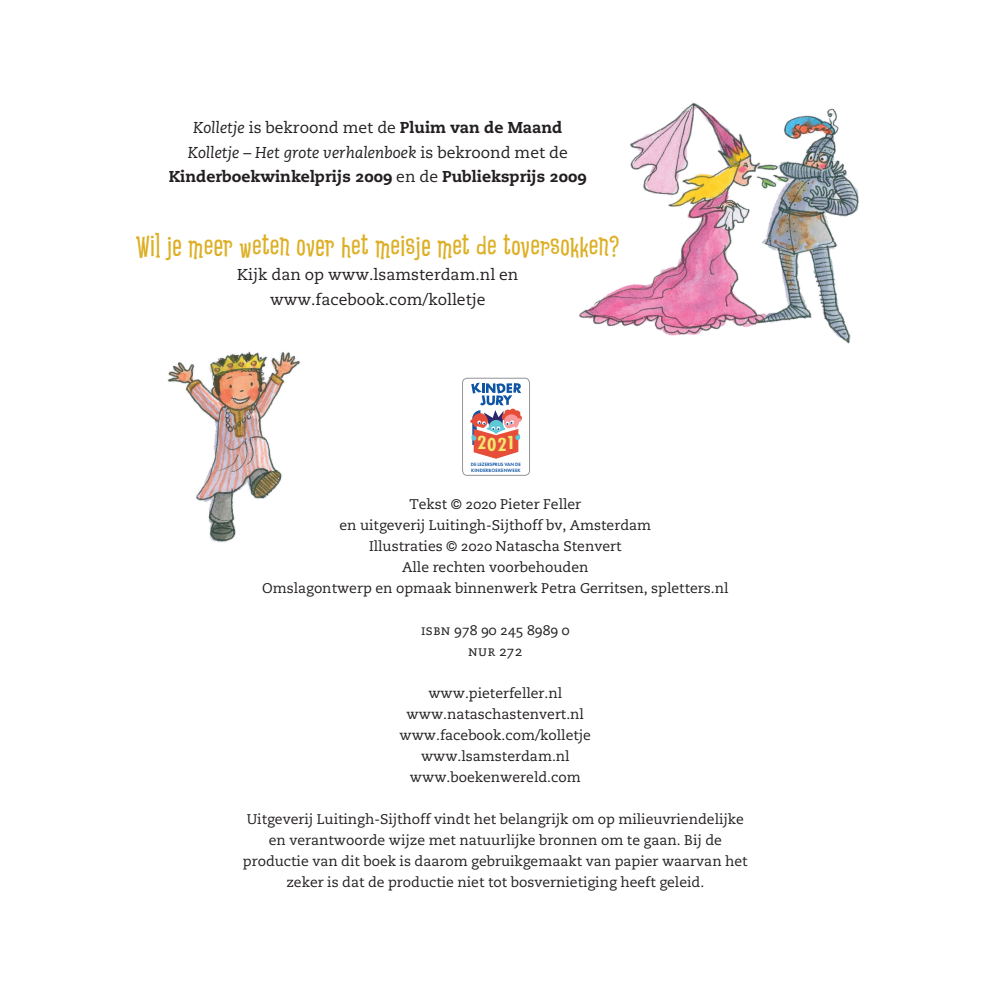
<style>
.page{position:relative;width:991px;height:983px;background:#fff}
.page>*{position:absolute;margin:0;border:0;box-sizing:border-box;transform-origin:0 0}
.t1{font:31.5px "Astronaut Jones PB";letter-spacing:.02em;color:#ddaf25}
.t2{font:700 19.6px "Futura PT Cond";color:#f3e66f;scale:1.1 1}
.t3{font:800 15.75px/24.5px "Caecilia CE";color:#231f20;text-align:center}
.t4{font:15.75px/24.5px "Caecilia CE";color:#231f20;text-align:center}
.t5{font:14px/21px "Caecilia CE";color:#231f20;text-align:center}
.t6{font:14px/21px "Caecilia Roman SC";color:#231f20;text-align:center}
.t7{font:600 4.9px/6px "Futura PT";letter-spacing:.02em;color:#1055a4}
.s1{font-weight:400;font-style:italic}
.s2{font-weight:400}
.s3{font-family:"Caecilia Heavy Os F";font-weight:400}
.s4{font-family:"Caecilia Roman Os F"}
</style>
<div class="page">
<img style="left:579px;top:102px;width:280px;height:242px">
<img style="left:167px;top:351px;width:133px;height:192px">
<div style="left:462px;top:378px;width:68px;height:98px;border:1px solid #939598;border-radius:5px"></div>
<svg style="left:470px;top:383px;width:52px;height:76px"></svg>
<p class="t3" style="left:169px;top:115px;width:419px"><span class="s1">Kolletje</span> <span class="s2">is bekroond met de</span> Pluim van de Maand<br><span class="s1">Kolletje – Het grote verhalenboek</span> <span class="s2">is bekroond met de<br></span>Kinderboekwinkelprijs <span class="s3">2009</span> <span class="s2">en de</span> Publieksprijs <span class="s3">2009</span></p>
<h1 class="t1" style="left:137px;top:228px;width:484px">Wil je meer weten over het meisje met de toversokken?</h1>
<p class="t4" style="left:237px;top:262px;width:283px">Kijk dan op www.lsamsterdam.nl en www.facebook.com/kolletje</p>
<h2 class="t2" style="left:477px;top:432px;width:36px">2021</h2>
<p class="t7" style="left:471px;top:461px;width:51px">DE LEZERSPRIJS VAN DE<br>KINDERBOEKENWEEK</p>
<p class="t5" style="left:262px;top:494px;width:468px">Tekst © <span class="s4">2020</span> Pieter Feller<br>en uitgeverij Luitingh-Sijthoff bv, Amsterdam<br>Illustraties © <span class="s4">2020</span> Natascha Stenvert<br>Alle rechten voorbehouden<br>Omslagontwerp en opmaak binnenwerk Petra Gerritsen, spletters.nl</p>
<p class="t6" style="left:421px;top:620px;width:150px">isbn 978 90 245 8989 0 nur 272</p>
<p class="t5" style="left:399px;top:683px;width:193px">www.pieterfeller.nl www.nataschastenvert.nl www.facebook.com/kolletje www.lsamsterdam.nl www.boekenwereld.com</p>
<p class="t5" style="left:243px;top:809px;width:506px">Uitgeverij Luitingh-Sijthoff vindt het belangrijk om op milieuvriendelijke en verantwoorde wijze met natuurlijke bronnen om te gaan. Bij de productie van dit boek is daarom gebruikgemaakt van papier waarvan het zeker is dat de productie niet tot bosvernietiging heeft geleid.</p>
</div>
